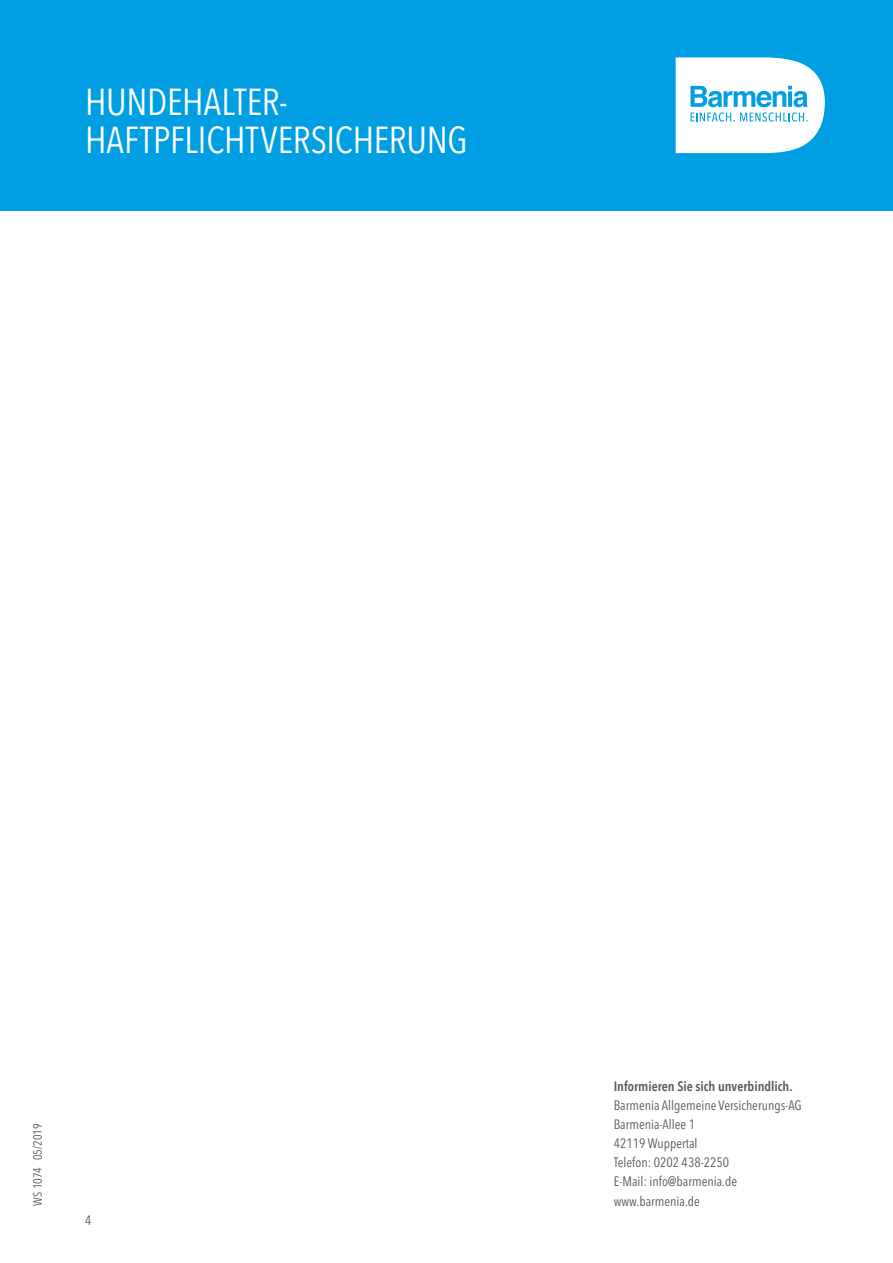
<style>
.page{position:relative;width:893px;height:1263px;background:#fff}
.page>*{position:absolute;margin:0;border:0;box-sizing:border-box;transform-origin:0 0}
.t1{font:37.5px/38.2px "Avenir Next Condensed";letter-spacing:-.005em;color:#fff}
.t2{font:condensed 13.5px/19.2px "Avenir Next LT Pro";color:#575756}
.t3{font:600 condensed 13.5px "Avenir Next LT Pro";color:#575756}
.t4{font:12px "Avenir Next Condensed";color:#575756}
</style>
<div class="page">
<div style="left:0;top:0;width:893px;height:210px;background:#009fe3"></div>
<svg style="left:676px;top:57px;width:149px;height:96px;background:#d1edf9"></svg>
<h1 class="t1" style="left:85px;top:81px;width:384px">HUNDEHALTER-<br>HAFTPFLICHTVERSICHERUNG</h1>
<p class="t4" style="left:27px;top:1205px;width:84px;rotate:-90deg">WS 1074 05/2019</p>
<p class="t2" style="left:85px;top:1210px;width:8px">4</p>
<p class="t3" style="left:614px;top:1078px;width:180px">Informieren Sie sich unverbindlich.</p>
<p class="t2" style="left:614px;top:1095px;width:189px">Barmenia Allgemeine Versicherungs-AG<br>Barmenia-Allee 1<br>42119 Wuppertal<br>Telefon: 0202 438-2250<br>E-Mail: info@barmenia.de www.barmenia.de</p>
</div>
